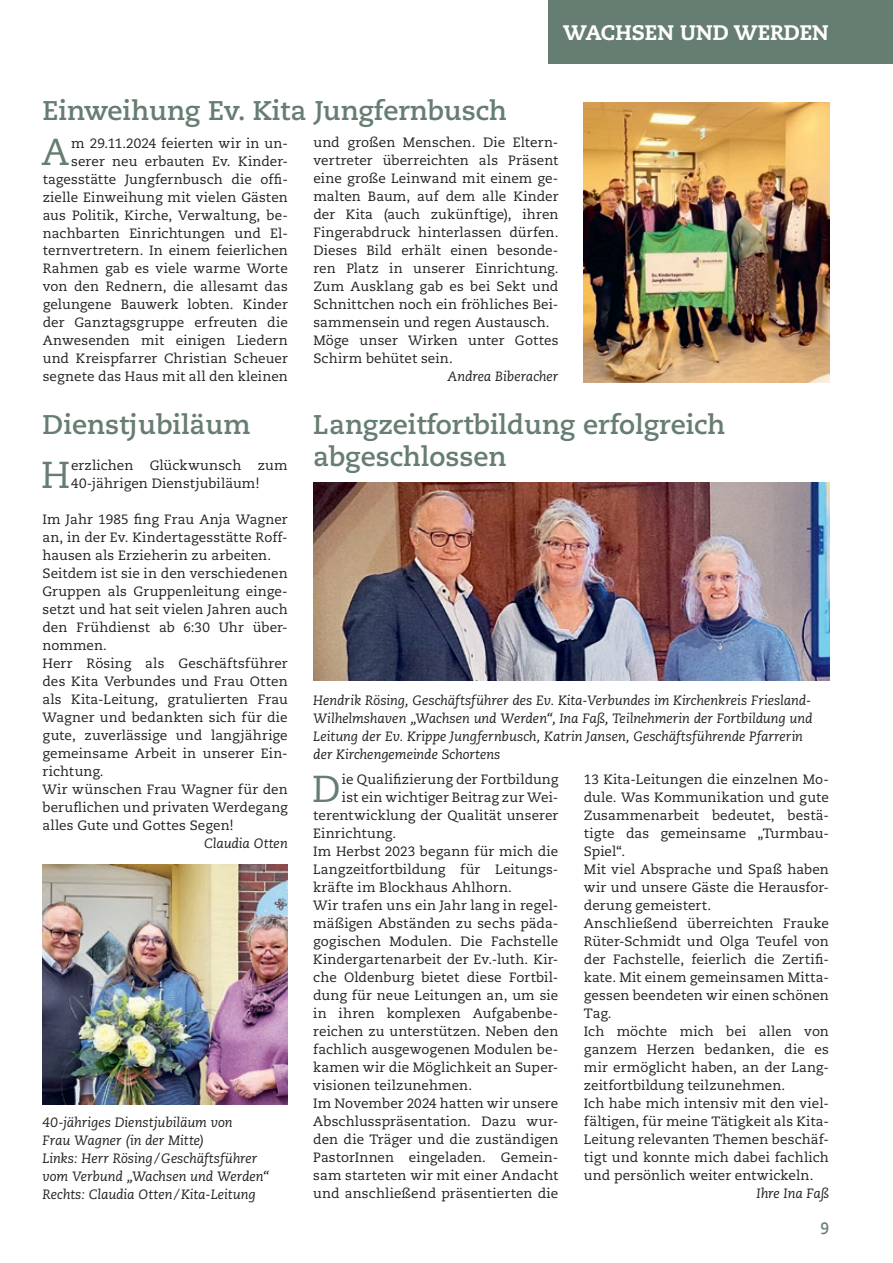
<style>
.page{position:relative;width:893px;height:1263px;background:#fff}
.page>*{position:absolute;margin:0;border:0;box-sizing:border-box;transform-origin:0 0}
.t1{font:37.5px "Caecilia LT Pro 55 Roman";color:#667d71}
.t2{font:700 27px/32.4px "Caecilia LT Pro 75";color:#667d71}
.t3{font:800 21px "Caecilia LT Pro 85";color:#fff}
.t4{font:700 16.5px "Caecilia LT Pro 75";color:#667d71;scale:.89 1}
.t5{font:13.5px/18px "Caecilia LT Pro 55 Roman";letter-spacing:.01em;color:#231f20}
.t6{font:italic 13.5px/18px "Caecilia LT Pro 56";letter-spacing:-.005em;color:#231f20}
</style>
<div class="page">
<img style="left:313px;top:482px;width:516px;height:198px">
<div style="left:549px;top:0;width:344px;height:64px;background:#667d71"></div>
<img style="left:584px;top:102px;width:245px;height:281px">
<img style="left:43px;top:864px;width:245px;height:241px">
<h3 class="t3" style="left:563px;top:18px;width:267px">WACHSEN UND WERDEN</h3>
<h2 class="t2" style="left:43px;top:94px;width:466px">Einweihung Ev. Kita Jungfernbusch</h2>
<p class="t5" style="left:43px;top:134px;width:247px;text-align:right">m 29.11.2024 feierten wir in un&shy;serer neu erbauten Ev. Kinder&shy;tagesstätte Jungfernbusch die offi&shy;zielle Einweihung mit vielen Gästen aus Politik, Kirche, Verwaltung, be&shy;nachbarten Einrichtungen und El&shy;ternvertretern. In einem feierlichen Rahmen gab es viele warme Worte von den Rednern, die allesamt das gelungene Bauwerk lobten. Kinder der Ganztagsgruppe erfreuten die Anwesenden mit einigen Liedern und Kreispfarrer Christian Scheuer segnete das Haus mit all den kleinen</p>
<p class="t5" style="left:313px;top:134px;width:247px">und großen Menschen. Die Eltern&shy;vertreter überreichten als Präsent eine große Leinwand mit einem ge&shy;malten Baum, auf dem alle Kinder der Kita (auch zukünftige), ihren<br>Fingerabdruck hinterlassen dürfen.<br>Dieses Bild erhält einen besonde&shy;ren Platz in unserer Einrichtung.<br>Zum Ausklang gab es bei Sekt und<br>Schnittchen noch ein fröhliches Bei&shy;sammensein und regen Austausch.<br>Möge unser Wirken unter Gottes<br>Schirm behütet sein.</p>
<h1 class="t1" style="left:41px;top:127px;width:29px">A</h1>
<p class="t6" style="left:447px;top:368px;width:113px">Andrea Biberacher</p>
<h2 class="t2" style="left:43px;top:408px;width:210px">Dienstjubiläum</h2>
<p class="t5" style="left:71px;top:456px;width:218px">erzlichen Glückwunsch zum<br>40-jährigen Dienstjubiläum!</p>
<p class="t5" style="left:43px;top:510px;width:247px">Im Jahr 1985 fing Frau Anja Wagner an, in der Ev. Kindertagesstätte Roff&shy;hausen als Erzieherin zu arbeiten.<br>Seitdem ist sie in den verschiedenen<br>Gruppen als Gruppenleitung einge&shy;setzt und hat seit vielen Jahren auch den Frühdienst ab 6:30 Uhr über&shy;nommen.<br>Herr Rösing als Geschäftsführer des Kita Verbundes und Frau Otten als Kita-Leitung, gratulierten Frau<br>Wagner und bedankten sich für die gute, zuverlässige und langjährige gemeinsame Arbeit in unserer Ein&shy;richtung.<br>Wir wünschen Frau Wagner für den beruflichen und privaten Werdegang alles Gute und Gottes Segen!</p>
<p class="t6" style="left:204px;top:834px;width:85px">Claudia Otten</p>
<h1 class="t1" style="left:41px;top:450px;width:31px">H</h1>
<p class="t6" style="left:43px;top:1113px;width:228px">40-jähriges Dienstjubiläum von<br>Frau Wagner (in der Mitte)<br>Links: Herr Rösing/Geschäftsführer vom Verbund „Wachsen und Werden“ Rechts: Claudia Otten/Kita-Leitung</p>
<h2 class="t2" style="left:313px;top:408px;width:414px">Langzeitfortbildung erfolgreich abgeschlossen</h2>
<p class="t6" style="left:313px;top:692px;width:501px">Hendrik Rösing, Geschäftsführer des Ev. Kita-Verbundes im Kirchenkreis Friesland-Wilhelmshaven „Wachsen und Werden“, Ina Faß, Teilnehmerin der Fortbildung und Leitung der Ev. Krippe Jungfernbusch, Katrin Jansen, Geschäftsführende Pfarrerin der Kirchengemeinde Schortens</p>
<p class="t5" style="left:342px;top:770px;width:218px">ie Qualifizierung der Fortbildung</p>
<p class="t5" style="left:342px;top:788px;width:218px">ist ein wichtiger Beitrag zur Wei-</p>
<p class="t5" style="left:313px;top:806px;width:247px">terentwicklung der Qualität unserer</p>
<p class="t5" style="left:313px;top:824px;width:84px">Einrichtung.</p>
<p class="t5" style="left:313px;top:842px;width:247px">Im Herbst 2023 begann für mich die</p>
<p class="t5" style="left:313px;top:860px;width:247px">Langzeitfortbildung für Leitungs-</p>
<p class="t5" style="left:313px;top:878px;width:200px">kräfte im Blockhaus Ahlhorn.</p>
<p class="t5" style="left:313px;top:896px;width:247px">Wir trafen uns ein Jahr lang in regel-</p>
<p class="t5" style="left:313px;top:914px;width:247px">mäßigen Abständen zu sechs päda-</p>
<p class="t5" style="left:313px;top:932px;width:247px">gogischen Modulen. Die Fachstelle</p>
<p class="t5" style="left:313px;top:950px;width:247px">Kindergartenarbeit der Ev.-luth. Kir-</p>
<p class="t5" style="left:313px;top:968px;width:247px">che Oldenburg bietet diese Fortbil-</p>
<p class="t5" style="left:313px;top:986px;width:247px">dung für neue Leitungen an, um sie</p>
<p class="t5" style="left:313px;top:1004px;width:247px">in ihren komplexen Aufgabenbe-</p>
<p class="t5" style="left:313px;top:1022px;width:247px">reichen zu unterstützen. Neben den</p>
<p class="t5" style="left:313px;top:1040px;width:247px">fachlich ausgewogenen Modulen be-</p>
<p class="t5" style="left:313px;top:1058px;width:247px">kamen wir die Möglichkeit an Super-</p>
<p class="t5" style="left:313px;top:1076px;width:160px">visionen teilzunehmen.</p>
<p class="t5" style="left:313px;top:1094px;width:247px">Im November 2024 hatten wir unsere</p>
<p class="t5" style="left:313px;top:1112px;width:247px">Abschlusspräsentation. Dazu wur-</p>
<p class="t5" style="left:313px;top:1130px;width:247px">den die Träger und die zuständigen</p>
<p class="t5" style="left:313px;top:1148px;width:247px">PastorInnen eingeladen. Gemein-</p>
<p class="t5" style="left:313px;top:1166px;width:247px">sam starteten wir mit einer Andacht</p>
<p class="t5" style="left:313px;top:1184px;width:247px">und anschließend präsentierten die</p>
<h1 class="t1" style="left:312px;top:764px;width:30px">D</h1>
<p class="t5" style="left:584px;top:770px;width:247px">13 Kita-Leitungen die einzelnen Mo&shy;dule. Was Kommunikation und gute<br>Zusammenarbeit bedeutet, bestä&shy;tigte das gemeinsame „Turmbau-<br>Spiel“.<br>Mit viel Absprache und Spaß haben wir und unsere Gäste die Herausfor&shy;derung gemeistert.<br>Anschließend überreichten Frauke<br>Rüter-Schmidt und Olga Teufel von der Fachstelle, feierlich die Zertifi&shy;kate. Mit einem gemeinsamen Mitta&shy;gessen beendeten wir einen schönen<br>Tag.<br>Ich möchte mich bei allen von ganzem Herzen bedanken, die es mir ermöglicht haben, an der Lang&shy;zeitfortbildung teilzunehmen.<br>Ich habe mich intensiv mit den viel&shy;fältigen, für meine Tätigkeit als Kita-<br>Leitung relevanten Themen beschäf&shy;tigt und konnte mich dabei fachlich und persönlich weiter entwickeln.</p>
<p class="t6" style="left:757px;top:1184px;width:74px">Ihre Ina Faß</p>
<p class="t4" style="left:820px;top:1217px;width:11px">9</p>
</div>
